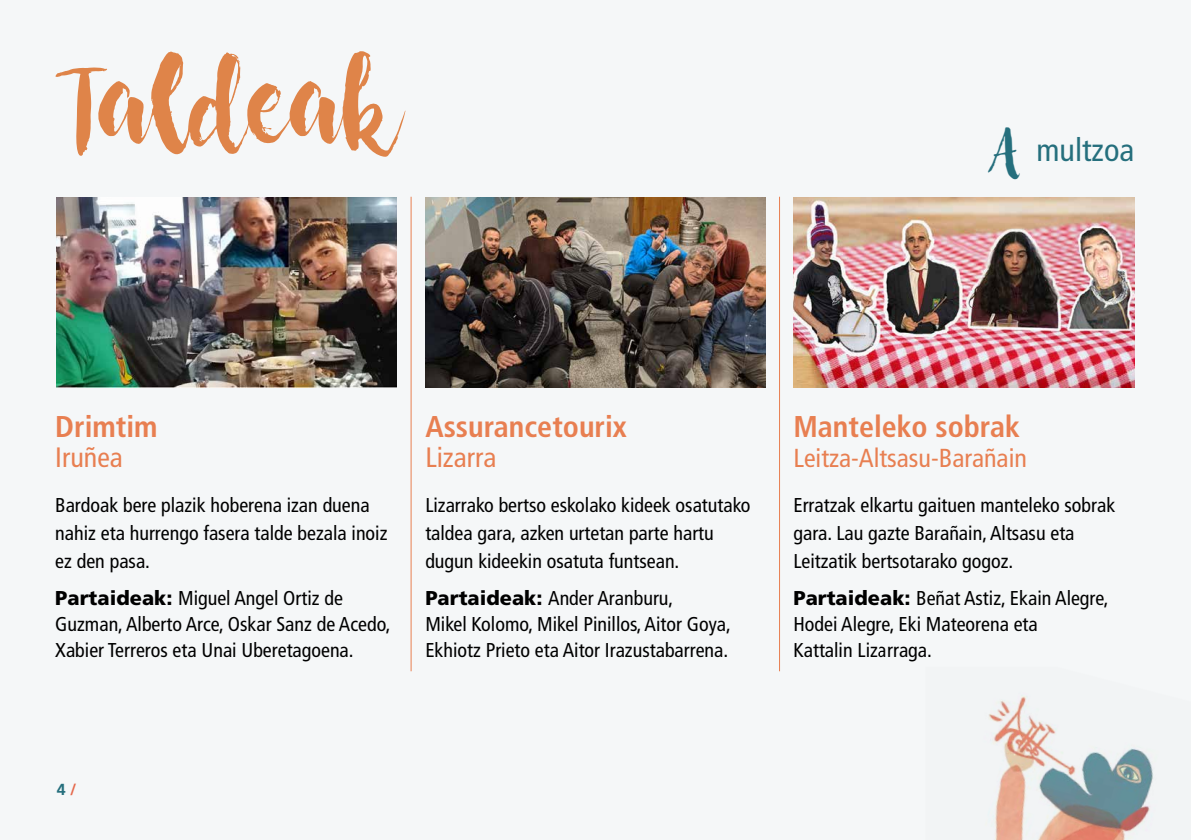
<style>
.page{position:relative;width:1191px;height:840px;background:#fff}
.page>*{position:absolute;margin:0;border:0;box-sizing:border-box;transform-origin:0 0}
.t1{font:57px "Nightingale";color:#df8449}
.t2{font:condensed 32px "Frutiger LT Std";color:#256f7d}
.t3{font:700 condensed 30px "Frutiger LT Std";color:#e87f51}
.t4{font:condensed 28px "Frutiger LT Std";color:#e87f51}
.t5{font:condensed 26px "Frutiger LT Std";color:#e87f51}
.t6{font:condensed 20px/28px "Frutiger LT Std";color:#000}
.t7{font:700 16px "Frutiger LT Std";color:#256f7d}
.s1{font-family:"Nightingale";font-stretch:normal;font-size:30px}
.s2{font-weight:900;font-stretch:normal}
.s3{color:#e5684b}
</style>
<div class="page">
<div style="left:0;top:0;width:1191px;height:839px;background:#f5f7f8"></div>
<img style="left:57px;top:197px;width:340px;height:190px">
<img style="left:425px;top:197px;width:340px;height:190px">
<img style="left:794px;top:197px;width:340px;height:190px">
<hr style="left:411px;top:197px;width:1px;height:474px;background:#e87f51">
<hr style="left:779px;top:197px;width:1px;height:474px;background:#e87f51">
<img style="left:989px;top:695px;width:165px;height:144px">
<h1 class="t1" style="left:55px;top:75px;width:340px">Taldeak</h1>
<h2 class="t2" style="left:992px;top:131px;width:143px"><span class="s1">A</span> multzoa</h2>
<h3 class="t3" style="left:55px;top:408px;width:104px">Drimtim</h3>
<h3 class="t4" style="left:55px;top:440px;width:69px">Iruñea</h3>
<p class="t6" style="left:55px;top:491px;width:334px">Bardoak bere plazik hoberena izan duena nahiz eta hurrengo fasera talde bezala inoiz ez den pasa.</p>
<p class="t6" style="left:55px;top:585px;width:337px;line-height:26px"><span class="s2">Partaideak:</span> Miguel Angel Ortiz de<br>Guzman, Alberto Arce, Oskar Sanz de Acedo,<br>Xabier Terreros eta Unai Uberetagoena.</p>
<h3 class="t3" style="left:425px;top:408px;width:203px">Assurancetourix</h3>
<h3 class="t4" style="left:425px;top:440px;width:73px">Lizarra</h3>
<p class="t6" style="left:425px;top:491px;width:327px">Lizarrako bertso eskolako kideek osatutako taldea gara, azken urtetan parte hartu dugun kideekin osatuta funtsean.</p>
<p class="t6" style="left:425px;top:585px;width:307px;line-height:26px"><span class="s2">Partaideak:</span> Ander Aranburu,<br>Mikel Kolomo, Mikel Pinillos, Aitor Goya,<br>Ekhiotz Prieto eta Aitor Irazustabarrena.</p>
<h3 class="t3" style="left:793px;top:408px;width:228px">Manteleko sobrak</h3>
<h3 class="t5" style="left:793px;top:442px;width:235px">Leitza-Altsasu-Barañain</h3>
<p class="t6" style="left:793px;top:491px;width:323px">Erratzak elkartu gaituen manteleko sobrak gara. Lau gazte Barañain, Altsasu eta<br>Leitzatik bertsotarako gogoz.</p>
<p class="t6" style="left:793px;top:585px;width:316px;line-height:26px"><span class="s2">Partaideak:</span> Beñat Astiz, Ekain Alegre,<br>Hodei Alegre, Eki Mateorena eta<br>Kattalin Lizarraga.</p>
<p class="t7" style="left:57px;top:779px;width:21px">4 <span class="s3">/</span></p>
</div>
